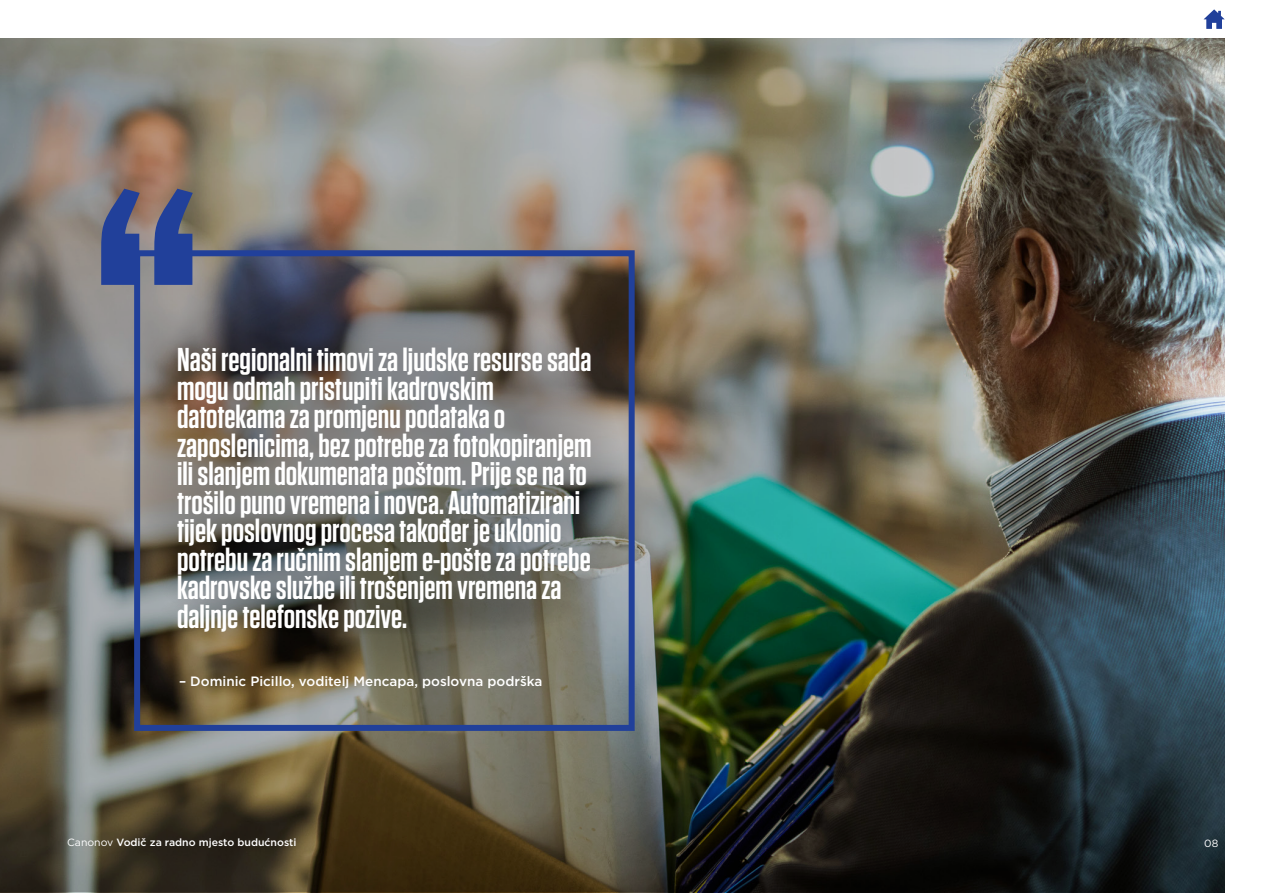
<style>
.page{position:relative;width:1263px;height:893px;background:#fff}
.page>*{position:absolute;margin:0;border:0;box-sizing:border-box;transform-origin:0 0}
.t1{font:600 33px/28.5px "Tungsten";color:#fff}
.t2{font:500 13.5px "Gotham";color:#fff}
.t3{font:500 10.5px "Gotham";color:#fff}
.t4{font:10.5px "Gotham";color:#fff}
.s1{font-weight:400}
</style>
<div class="page">
<img style="left:0;top:38px;width:1225px;height:853px">
<svg style="left:101px;top:189px;width:92px;height:96px;background:#4a578d"></svg>
<div style="left:134px;top:250px;width:501px;height:481px;border:6px solid #21409a"></div>
<svg style="left:121px;top:270px;width:504px;height:419px;background:#6b6964"></svg>
<svg style="left:160px;top:584px;width:427px;height:51px;background:#57564c"></svg>
<svg style="left:1203px;top:9px;width:22px;height:20px"></svg>
<p class="t1" style="left:177px;top:346px;width:416px">Naši regionalni timovi za ljudske resurse sada mogu odmah pristupiti kadrovskim datotekama za promjenu podataka o zaposlenicima, bez potrebe za fotokopiranjem ili slanjem dokumenata poštom. Prije se na to trošilo puno vremena i novca. Automatizirani tijek poslovnog procesa također je uklonio potrebu za ručnim slanjem e-pošte za potrebe kadrovske službe ili trošenjem vremena za daljnje telefonske pozive.</p>
<p class="t2" style="left:179px;top:673px;width:365px">– Dominic Picillo, voditelj Mencapa, poslovna podrška</p>
<p class="t3" style="left:67px;top:835px;width:231px"><span class="s1">Canonov</span> Vodič za radno mjesto budućnosti</p>
<p class="t4" style="left:1204px;top:836px;width:16px">08</p>
</div>
